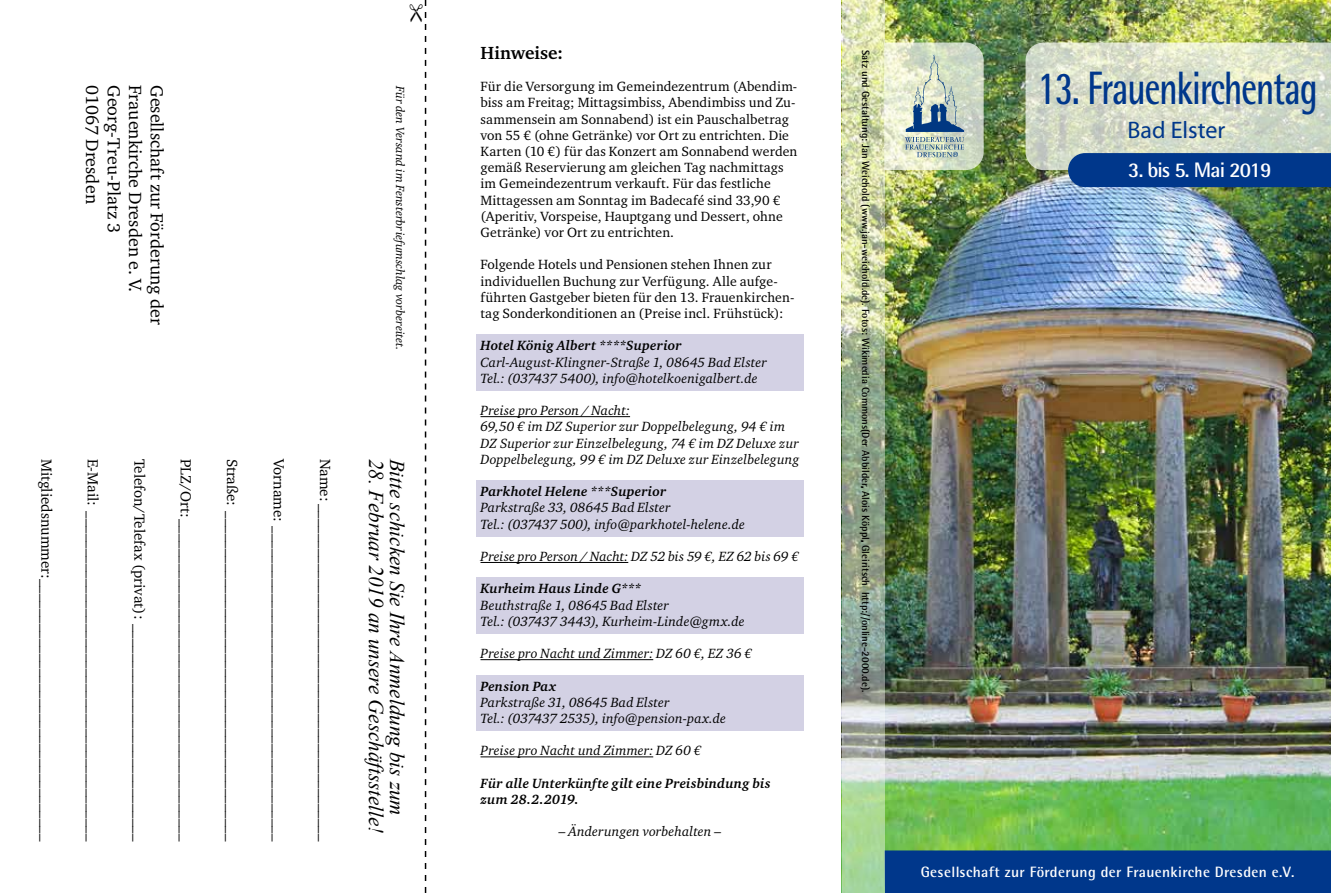
<style>
.page{position:relative;width:1331px;height:893px;background:#fff}
.page>*{position:absolute;margin:0;border:0;box-sizing:border-box;transform-origin:0 0}
.t1{font:700 46.8px "Rotis Semi Sans Pro";letter-spacing:-.025em;color:#00378b;scale:.72 1}
.t2{font:24px "Myriad Pro";color:#00378b}
.t3{font:italic 21px "Times New Roman";color:#000}
.t4{font:700 21px "Rotis Semi Sans Pro";letter-spacing:-.04em;color:#fff}
.t5{font:18px/21.6px "Charter ITC Pro";color:#000}
.t6{font:700 18px "Charter ITC Pro";letter-spacing:.005em;color:#000}
.t7{font:15px "Charter ITC Pro";color:#000}
.t8{font:700 15px "Rotis Semi Sans Pro";letter-spacing:.025em;color:#fff}
.t9{font:13.65px/16.2px "Charter ITC Pro";letter-spacing:.01em;color:#000}
.t10{font:italic 13.65px/16.2px "Charter ITC Pro";letter-spacing:.01em;color:#000}
.t11{font:italic 700 13.65px/16.2px "Charter ITC Pro";letter-spacing:.01em;color:#000}
.t12{font:italic 12px "Charter ITC Pro";color:#000}
.t13{font:700 10.5px "Rotis Semi Sans Pro";color:#000}
</style>
<div class="page">
<div style="left:476px;top:335px;width:328px;height:23px;background:#d3d1e4"></div>
<div style="left:476px;top:351px;width:328px;height:23px;background:#d3d1e4"></div>
<div style="left:476px;top:367px;width:328px;height:24px;background:#d3d1e4"></div>
<hr style="left:480px;top:416px;width:150px;height:1px;background:#000">
<div style="left:476px;top:480px;width:328px;height:24px;background:#d3d1e4"></div>
<div style="left:476px;top:497px;width:328px;height:23px;background:#d3d1e4"></div>
<div style="left:476px;top:513px;width:328px;height:23px;background:#d3d1e4"></div>
<hr style="left:480px;top:562px;width:148px;height:1px;background:#000">
<div style="left:476px;top:578px;width:328px;height:23px;background:#d3d1e4"></div>
<div style="left:476px;top:594px;width:328px;height:23px;background:#d3d1e4"></div>
<div style="left:476px;top:610px;width:328px;height:24px;background:#d3d1e4"></div>
<hr style="left:480px;top:659px;width:173px;height:1px;background:#000">
<div style="left:476px;top:675px;width:328px;height:23px;background:#d3d1e4"></div>
<div style="left:476px;top:691px;width:328px;height:24px;background:#d3d1e4"></div>
<div style="left:476px;top:707px;width:328px;height:24px;background:#d3d1e4"></div>
<hr style="left:480px;top:756px;width:173px;height:1px;background:#000">
<img style="left:884px;top:0;width:447px;height:850px">
<svg style="left:884px;top:43px;width:100px;height:127px;background:#c5d1c2"></svg>
<svg style="left:1025px;top:43px;width:306px;height:144px;background:#abb"></svg>
<div style="left:884px;top:850px;width:447px;height:43px;background:#00378b"></div>
<img style="left:842px;top:0;width:42px;height:893px">
<svg style="left:424px;top:0;width:2px;height:893px"></svg>
<h3 class="t5" style="left:168px;top:85px;width:241px;rotate:90deg">Gesellschaft zur Förderung der<br>Frauenkirche Dresden e. V.<br>Georg-Treu-Platz 3<br>01067 Dresden</h3>
<p class="t12" style="left:407px;top:86px;width:266px;rotate:90deg">Für den Versand im Fensterbriefumschlag vorbereitet.</p>
<p class="t7" style="left:56px;top:459px;width:384px;rotate:90deg">Mitgliedsnummer:___________________________________</p>
<h3 class="t3" style="left:391px;top:459px;width:376px;rotate:90deg">28. Februar 2019 an unsere Geschäftsstelle!</h3>
<h3 class="t3" style="left:412px;top:459px;width:358px;rotate:90deg">Bitte schicken Sie Ihre Anmeldung bis zum</h3>
<p class="t7" style="left:288px;top:459px;width:384px;rotate:90deg">Vorname: __________________________________________</p>
<p class="t7" style="left:149px;top:459px;width:384px;rotate:90deg">Telefon/Telefax (privat): _____________________________</p>
<p class="t7" style="left:195px;top:459px;width:384px;rotate:90deg">PLZ/Ort:___________________________________________</p>
<p class="t7" style="left:335px;top:459px;width:384px;rotate:90deg">Name:_____________________________________________</p>
<p class="t7" style="left:102px;top:459px;width:384px;rotate:90deg">E-Mail: ____________________________________________</p>
<p class="t7" style="left:242px;top:459px;width:384px;rotate:90deg">Straße: ____________________________________________</p>
<h3 class="t6" style="left:480px;top:41px;width:84px">Hinweise:</h3>
<p class="t9" style="left:480px;top:78px;width:318px">Für die Versorgung im Gemeindezentrum (Abendim&shy;biss am Freitag; Mittagsimbiss, Abendimbiss und Zu&shy;sammensein am Sonnabend) ist ein Pauschalbetrag von 55 € (ohne Getränke) vor Ort zu entrichten. Die Karten (10 €) für das Konzert am Sonnabend werden gemäß Reservierung am gleichen Tag nachmittags im Gemeindezentrum verkauft. Für das festliche Mittagessen am Sonntag im Badecafé sind 33,90 € (Aperitiv, Vorspeise, Hauptgang und Dessert, ohne Getränke) vor Ort zu entrichten.</p>
<p class="t9" style="left:480px;top:256px;width:315px">Folgende Hotels und Pensionen stehen Ihnen zur individuellen Buchung zur Verfügung. Alle aufge&shy;führten Gastgeber bieten für den 13. Frauenkirchen&shy;tag Sonderkonditionen an (Preise incl. Frühstück):</p>
<p class="t11" style="left:480px;top:338px;width:203px">Hotel König Albert ****Superior</p>
<p class="t10" style="left:480px;top:354px;width:288px">Carl-August-Klingner-Straße 1, 08645 Bad Elster<br>Tel.: (037437 5400), info@hotelkoenigalbert.de</p>
<p class="t10" style="left:480px;top:402px;width:320px">Preise pro Person / Nacht:<br>69,50 € im DZ Superior zur Doppelbelegung, 94 € im DZ Superior zur Einzelbelegung, 74 € im DZ Deluxe zur Doppelbelegung, 99 € im DZ Deluxe zur Einzelbelegung</p>
<p class="t11" style="left:480px;top:483px;width:187px">Parkhotel Helene ***Superior</p>
<p class="t10" style="left:480px;top:499px;width:266px">Parkstraße 33, 08645 Bad Elster<br>Tel.: (037437 500), info@parkhotel-helene.de</p>
<p class="t10" style="left:480px;top:548px;width:320px">Preise pro Person / Nacht: DZ 52 bis 59 €, EZ 62 bis 69 €</p>
<p class="t11" style="left:480px;top:581px;width:162px">Kurheim Haus Linde G***</p>
<p class="t10" style="left:480px;top:597px;width:266px">Beuthstraße 1, 08645 Bad Elster<br>Tel.: (037437 3443), Kurheim-Linde@gmx.de</p>
<p class="t10" style="left:480px;top:645px;width:273px">Preise pro Nacht und Zimmer: DZ 60 €, EZ 36 €</p>
<p class="t11" style="left:480px;top:678px;width:77px">Pension Pax</p>
<p class="t10" style="left:480px;top:694px;width:247px">Parkstraße 31, 08645 Bad Elster<br>Tel.: (037437 2535), info@pension-pax.de</p>
<p class="t10" style="left:480px;top:742px;width:222px">Preise pro Nacht und Zimmer: DZ 60 €</p>
<p class="t11" style="left:480px;top:775px;width:292px">Für alle Unterkünfte gilt eine Preisbindung bis zum 28.2.2019.</p>
<p class="t10" style="left:559px;top:823px;width:164px">– Änderungen vorbehalten –</p>
<p class="t13" style="left:872px;top:50px;width:644px;rotate:90deg">Satz und Gestaltung: Jan Weichold (www.jan-weichold.de). Fotos: Wikimedia Commons(Der Abbilder, Alois Köppl, Gleiritsch http://online-2000.de).</p>
<h1 class="t1" style="left:1038px;top:60px;width:390px">13. Frauenkirchentag</h1>
<h2 class="t2" style="left:1127px;top:115px;width:99px">Bad Elster</h2>
<h3 class="t4" style="left:1128px;top:157px;width:145px">3. bis 5. Mai 2019</h3>
<p class="t8" style="left:921px;top:862px;width:375px">Gesellschaft zur Förderung der Frauenkirche Dresden e.V.</p>
</div>
